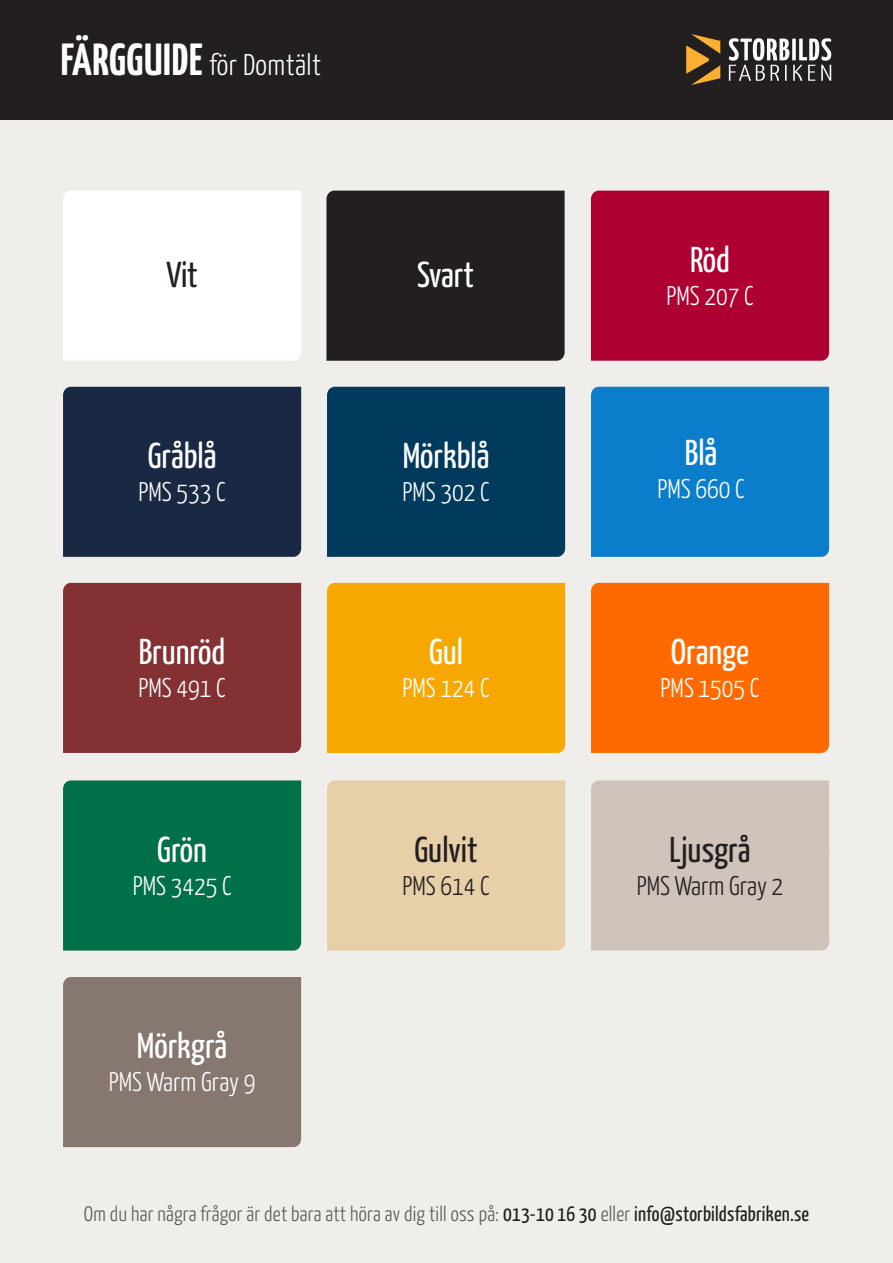
<style>
.page{position:relative;width:893px;height:1263px;background:#f0eeea}
.page>*{position:absolute;margin:0;border:0;box-sizing:border-box;transform-origin:0 0}
.t1{font:36px "Yanone Kaffeesatz";color:#fff}
.t2{font:36px "Yanone Kaffeesatz";color:#231f20}
.t3{font:300 30px "Yanone Kaffeesatz";letter-spacing:.015em;color:#fff}
.t4{font:300 27px "Yanone Kaffeesatz";color:#fff}
.t5{font:300 27px "Yanone Kaffeesatz";color:#231f20}
.t6{font:300 21px "Yanone Kaffeesatz";letter-spacing:.01em;color:#57585a}
.s1{font-weight:700;font-size:45px}
.s2{font-weight:400;color:#231f20}
</style>
<div class="page">
<div style="left:0;top:0;width:893px;height:119px;background:#231f20"></div>
<svg style="left:686px;top:34px;width:34px;height:51px"></svg>
<svg style="left:729px;top:38px;width:102px;height:43px"></svg>
<div style="left:327px;top:780px;width:238px;height:170px;background:#e7d0a7"></div>
<div style="left:591px;top:780px;width:238px;height:170px;background:#cfc3bc"></div>
<div style="left:63px;top:780px;width:238px;height:170px;background:#007049"></div>
<div style="left:326px;top:191px;width:239px;height:170px;background:#231f20"></div>
<div style="left:591px;top:191px;width:238px;height:170px;background:#ae0032"></div>
<div style="left:63px;top:191px;width:238px;height:170px;background:#fff"></div>
<div style="left:327px;top:387px;width:238px;height:170px;background:#003a5d"></div>
<div style="left:591px;top:387px;width:238px;height:170px;background:#0a7eca"></div>
<div style="left:63px;top:387px;width:238px;height:170px;background:#192944"></div>
<div style="left:327px;top:583px;width:238px;height:170px;background:#f6a800"></div>
<div style="left:591px;top:583px;width:238px;height:170px;background:#ff6a00"></div>
<div style="left:63px;top:583px;width:238px;height:170px;background:#833133"></div>
<div style="left:63px;top:977px;width:238px;height:170px;background:#867770"></div>
<h2 class="t3" style="left:61px;top:46px;width:262px"><span class="s1">FÄRGGUIDE</span> för Domtält</h2>
<h1 class="t2" style="left:166px;top:253px;width:33px">Vit</h1>
<h1 class="t1" style="left:148px;top:433px;width:70px">Gråblå</h1>
<p class="t4" style="left:139px;top:475px;width:89px">PMS 533 C</p>
<h1 class="t1" style="left:139px;top:629px;width:88px">Brunröd</h1>
<p class="t4" style="left:139px;top:671px;width:89px">PMS 491 C</p>
<h1 class="t1" style="left:157px;top:827px;width:51px">Grön</h1>
<p class="t4" style="left:133px;top:869px;width:100px">PMS 3425 C</p>
<h1 class="t1" style="left:137px;top:1024px;width:92px">Mörkgrå</h1>
<p class="t4" style="left:109px;top:1065px;width:148px">PMS Warm Gray 9</p>
<h1 class="t1" style="left:417px;top:253px;width:58px">Svart</h1>
<h1 class="t1" style="left:403px;top:433px;width:88px">Mörkblå</h1>
<p class="t4" style="left:402px;top:475px;width:89px">PMS 302 C</p>
<h1 class="t1" style="left:429px;top:629px;width:36px">Gul</h1>
<p class="t4" style="left:402px;top:671px;width:89px">PMS 124 C</p>
<h1 class="t2" style="left:414px;top:827px;width:65px">Gulvit</h1>
<p class="t5" style="left:402px;top:869px;width:89px">PMS 614 C</p>
<h1 class="t1" style="left:690px;top:237px;width:42px">Röd</h1>
<p class="t4" style="left:666px;top:279px;width:89px">PMS 207 C</p>
<h1 class="t1" style="left:685px;top:430px;width:34px">Blå</h1>
<p class="t4" style="left:657px;top:472px;width:89px">PMS 660 C</p>
<h1 class="t1" style="left:671px;top:629px;width:80px">Orange</h1>
<p class="t4" style="left:661px;top:671px;width:100px">PMS 1505 C</p>
<h1 class="t2" style="left:670px;top:827px;width:82px">Ljusgrå</h1>
<p class="t5" style="left:637px;top:869px;width:148px">PMS Warm Gray 2</p>
<p class="t6" style="left:84px;top:1201px;width:727px">Om du har några frågor är det bara att höra av dig till oss på: <span class="s2">013-10 16 30</span> eller <span class="s2">info@storbildsfabriken.se</span></p>
</div>
